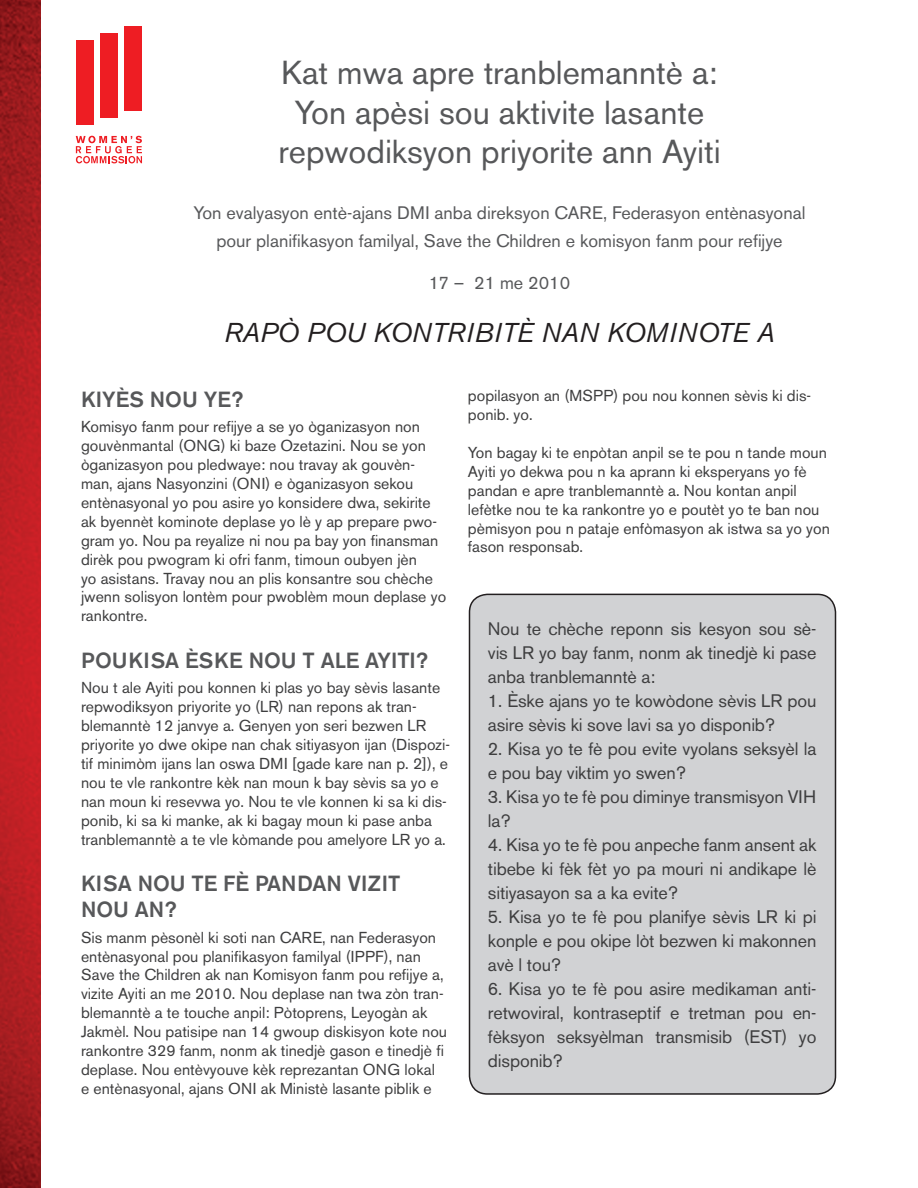
<style>
.page{position:relative;width:918px;height:1188px;background:#fff}
.page>*{position:absolute;margin:0;border:0;box-sizing:border-box;transform-origin:0 0}
.t1{font:33px/39.6px "Akzidenz Grotesk BE";color:#57585a;text-align:center}
.t2{font:italic 27px "Akzidenz Grotesk BE";color:#231f20}
.t3{font:500 21.75px/26.1px "Akzidenz Grotesk BE";color:#57585a}
.t4{font:18px/24px "Akzidenz Grotesk BE";letter-spacing:-.005em;color:#3e3e3f;text-align:justify}
.t5{font:18px/28.8px "Akzidenz Grotesk BE";color:#57585a;text-align:center}
.t6{font:15.75px/18.9px "Akzidenz Grotesk BE";color:#3e3e3f}
</style>
<div class="page">
<img style="left:0;top:0;width:40px;height:1188px">
<div style="left:100px;top:33px;width:18px;height:85px;background:#ee1d23"></div>
<div style="left:76px;top:40px;width:18px;height:85px;background:#ee1d23"></div>
<div style="left:124px;top:27px;width:18px;height:84px;background:#ee1d23"></div>
<svg style="left:76px;top:136px;width:66px;height:27px"></svg>
<div style="left:470px;top:594px;width:366px;height:500px;background:#d1d2d4;border-radius:18px"></div>
<div style="left:469px;top:594px;width:367px;height:501px;border:2px solid #231f20;border-radius:18px"></div>
<h1 class="t1" style="left:278px;top:53px;width:444px">Kat mwa apre tranblemanntè a:<br>Yon apèsi sou aktivite lasante repwodiksyon priyorite ann Ayiti</h1>
<p class="t5" style="left:193px;top:198px;width:614px">Yon evalyasyon entè-ajans DMI anba direksyon CARE, Federasyon entènasyonal pour planifikasyon familyal, Save the Children e komisyon fanm pour refijye</p>
<p class="t5" style="left:429px;top:269px;width:143px">17 – 21 me 2010</p>
<h2 class="t2" style="left:224px;top:316px;width:552px">RAPÒ POU KONTRIBITÈ NAN KOMINOTE A</h2>
<h3 class="t3" style="left:81px;top:386px;width:164px">KIYÈS NOU YE?</h3>
<p class="t6" style="left:81px;top:417px;width:367px">Komisyo fanm pour refijye a se yo òganizasyon non gouvènmantal (ONG) ki baze Ozetazini. Nou se yon òganizasyon pou pledwaye: nou travay ak gouvèn&shy;man, ajans Nasyonzini (ONI) e òganizasyon sekou entènasyonal yo pou asire yo konsidere dwa, sekirite ak byennèt kominote deplase yo lè y ap prepare pwo&shy;gram yo. Nou pa reyalize ni nou pa bay yon finansman dirèk pou pwogram ki ofri fanm, timoun oubyen jèn<br>yo asistans. Travay nou an plis konsantre sou chèche jwenn solisyon lontèm pour pwoblèm moun deplase yo rankontre.</p>
<h3 class="t3" style="left:81px;top:647px;width:349px">POUKISA ÈSKE NOU T ALE AYITI?</h3>
<p class="t6" style="left:81px;top:678px;width:371px">Nou t ale Ayiti pou konnen ki plas yo bay sèvis lasante repwodiksyon priyorite yo (LR) nan repons ak tran&shy;blemanntè 12 janvye a. Genyen yon seri bezwen LR priyorite yo dwe okipe nan chak sitiyasyon ijan (Dispozi&shy;tif minimòm ijans lan oswa DMI [gade kare nan p. 2]), e nou te vle rankontre kèk nan moun k bay sèvis sa yo e nan moun ki resevwa yo. Nou te vle konnen ki sa ki dis&shy;ponib, ki sa ki manke, ak ki bagay moun ki pase anba tranblemanntè a te vle kòmande pou amelyore LR yo a.</p>
<h3 class="t3" style="left:81px;top:870px;width:321px">KISA NOU TE FÈ PANDAN VIZIT<br>NOU AN?</h3>
<p class="t6" style="left:81px;top:928px;width:368px">Sis manm pèsonèl ki soti nan CARE, nan Federasyon entènasyonal pou planifikasyon familyal (IPPF), nan Save the Children ak nan Komisyon fanm pou refijye a, vizite Ayiti an me 2010. Nou deplase nan twa zòn tran&shy;blemanntè a te touche anpil: Pòtoprens, Leyogàn ak Jakmèl. Nou patisipe nan 14 gwoup diskisyon kote nou rankontre 329 fanm, nonm ak tinedjè gason e tinedjè fi deplase. Nou entèvyouve kèk reprezantan ONG lokal e entènasyonal, ajans ONI ak Ministè lasante piblik e</p>
<p class="t6" style="left:468px;top:386px;width:345px">popilasyon an (MSPP) pou nou konnen sèvis ki dis&shy;ponib. yo.</p>
<p class="t6" style="left:468px;top:443px;width:363px">Yon bagay ki te enpòtan anpil se te pou n tande moun Ayiti yo dekwa pou n ka aprann ki eksperyans yo fè pandan e apre tranblemanntè a. Nou kontan anpil lefètke nou te ka rankontre yo e poutèt yo te ban nou pèmisyon pou n pataje enfòmasyon ak istwa sa yo yon fason responsab.</p>
<p class="t4" style="left:488px;top:617px;width:330px">Nou te chèche reponn sis kesyon sou sè&shy;vis LR yo bay fanm, nonm ak tinedjè ki pase anba tranblemanntè a:</p>
<p class="t4" style="left:488px;top:689px;width:330px">1. Èske ajans yo te kowòdone sèvis LR pou asire sèvis ki sove lavi sa yo disponib?</p>
<p class="t4" style="left:488px;top:737px;width:330px">2. Kisa yo te fè pou evite vyolans seksyèl la e pou bay viktim yo swen?</p>
<p class="t4" style="left:488px;top:785px;width:330px">3. Kisa yo te fè pou diminye transmisyon VIH la?</p>
<p class="t4" style="left:488px;top:833px;width:330px">4. Kisa yo te fè pou anpeche fanm ansent ak tibebe ki fèk fèt yo pa mouri ni andikape lè sitiyasayon sa a ka evite?</p>
<p class="t4" style="left:488px;top:905px;width:330px">5. Kisa yo te fè pou planifye sèvis LR ki pi konple e pou okipe lòt bezwen ki makonnen avè l tou?</p>
<p class="t4" style="left:488px;top:977px;width:330px">6. Kisa yo te fè pou asire medikaman anti&shy;retwoviral, kontraseptif e tretman pou en&shy;fèksyon seksyèlman transmisib (EST) yo disponib?</p>
</div>
